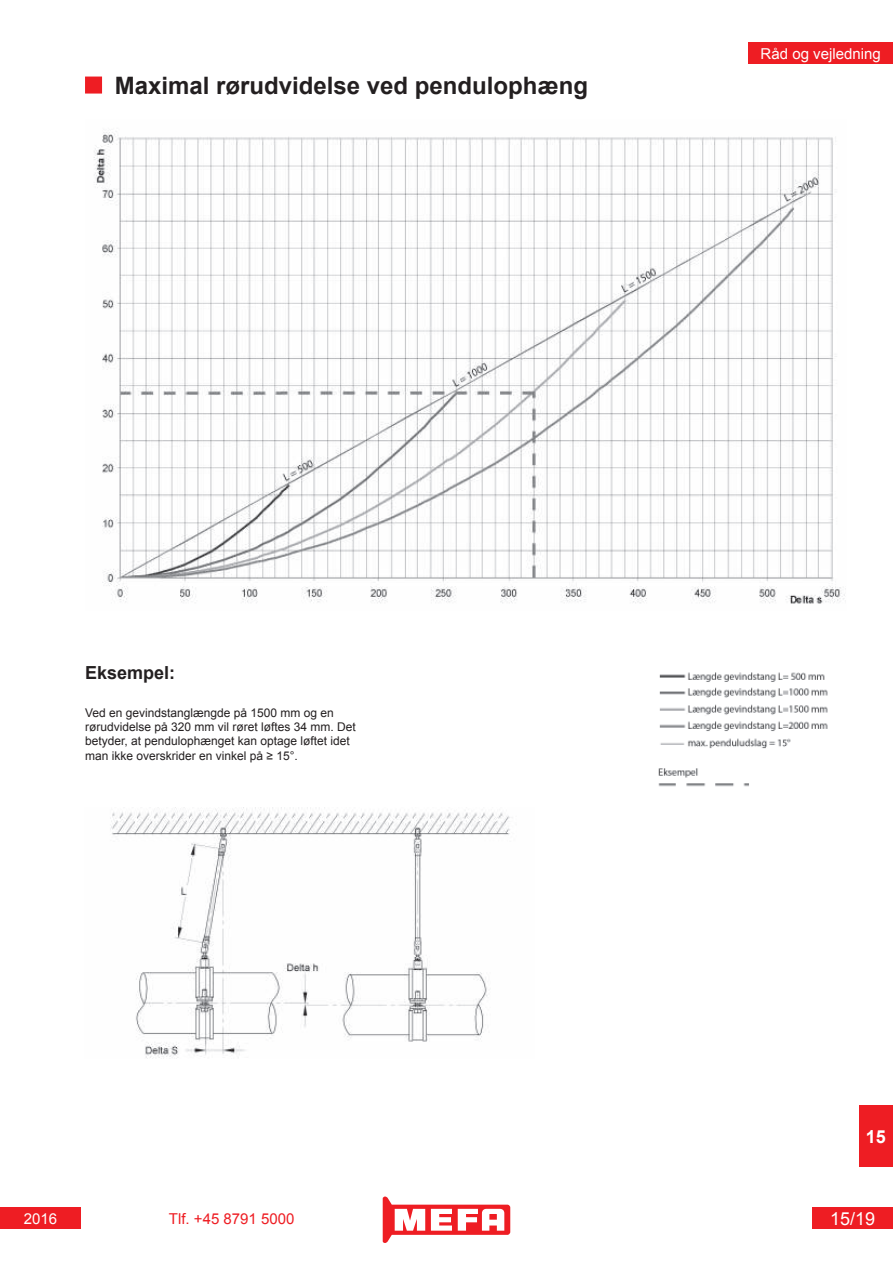
<style>
.page{position:relative;width:893px;height:1263px;background:#fff}
.page>*{position:absolute;margin:0;border:0;box-sizing:border-box;transform-origin:0 0}
.t1{font:700 24px "Arial";color:#231f20}
.t2{font:700 18px "Arial";color:#231f20}
.t3{font:18px "Arial";color:#fff}
.t4{font:700 18px "Arial";color:#fff}
.t5{font:15px "Arial";color:#fff}
.t6{font:15px "Arial";color:#ee1d23}
.t7{font:12px/14.4px "Arial";color:#231f20}
</style>
<div class="page">
<div style="left:859px;top:1106px;width:34px;height:61px;background:#ee1d23"></div>
<div style="left:748px;top:43px;width:145px;height:21px;background:#ee1d23"></div>
<svg style="left:383px;top:1196px;width:127px;height:47px"></svg>
<div style="left:812px;top:1208px;width:81px;height:21px;background:#ee1d23"></div>
<div style="left:0;top:1208px;width:81px;height:21px;background:#ee1d23"></div>
<div style="left:86px;top:77px;width:15px;height:16px;background:#ee1d23"></div>
<div style="left:85px;top:77px;width:17px;height:17px;border:2px solid #ee1d23"></div>
<img style="left:94px;top:131px;width:752px;height:473px">
<img style="left:658px;top:672px;width:170px;height:115px">
<img style="left:111px;top:808px;width:399px;height:250px">
<h1 class="t1" style="left:115px;top:69px;width:475px">Maximal rørudvidelse ved pendulophæng</h1>
<p class="t5" style="left:761px;top:47px;width:122px">Råd og vejledning</p>
<h2 class="t2" style="left:85px;top:660px;width:92px">Eksempel:</h2>
<p class="t7" style="left:85px;top:706px;width:272px">Ved en gevindstanglængde på 1500 mm og en rørudvidelse på 320 mm vil røret løftes 34 mm. Det betyder, at pendulophænget kan optage løftet idet man ikke overskrider en vinkel på ≥ 15°.</p>
<h2 class="t4" style="left:866px;top:1130px;width:22px">15</h2>
<p class="t5" style="left:24px;top:1213px;width:35px">2016</p>
<p class="t6" style="left:169px;top:1213px;width:127px">Tlf. +45 8791 5000</p>
<h2 class="t3" style="left:830px;top:1211px;width:47px">15/19</h2>
</div>
